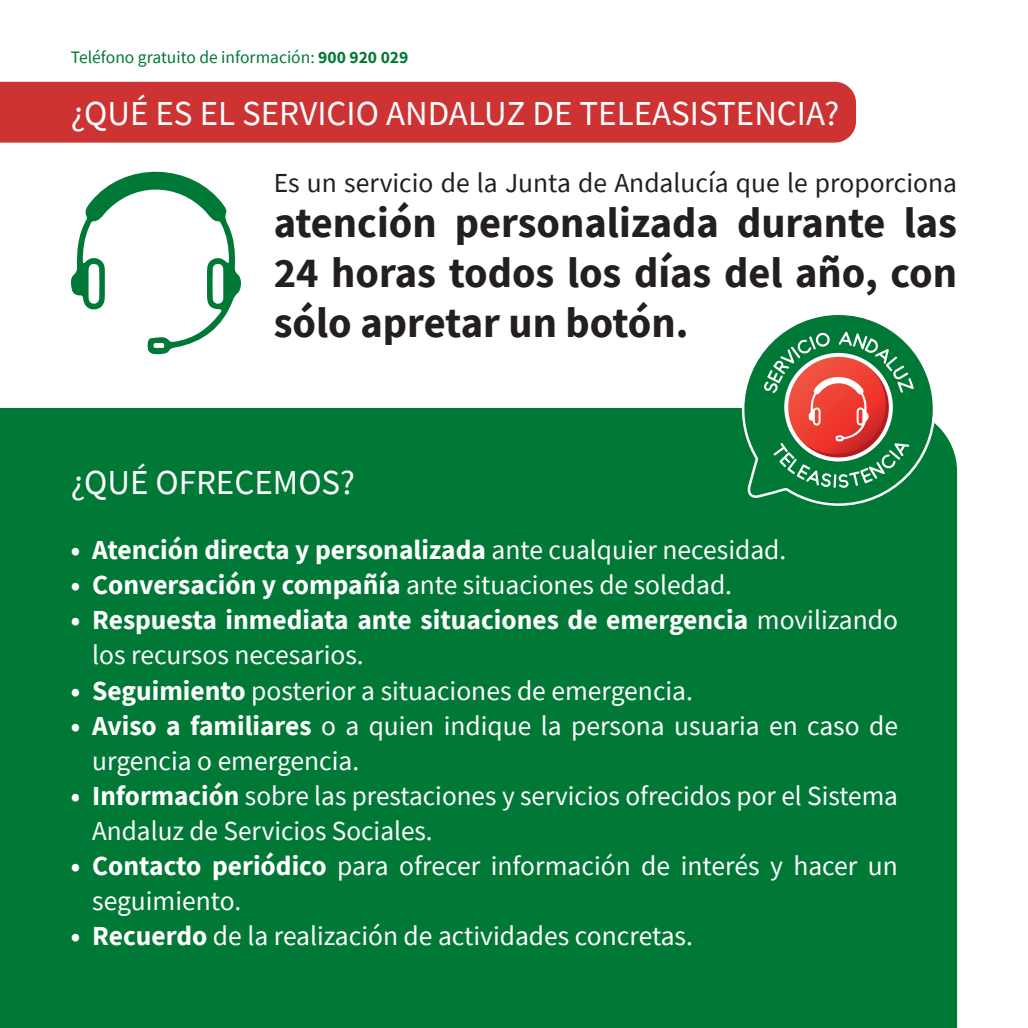
<style>
.page{position:relative;width:1028px;height:1028px;background:#fff}
.page>*{position:absolute;margin:0;border:0;box-sizing:border-box;transform-origin:0 0}
.t1{font:700 42.5px/50px "Source Sans Pro";color:#231f20;text-align:justify}
.t2{font:35px "Source Sans Pro";color:#fff}
.t3{font:27.5px/35px "Source Sans Pro";color:#fff}
.t4{font:700 27.5px/35px "Source Sans Pro";color:#fff}
.t5{font:27.5px "Source Sans Pro";color:#231f20}
.t6{font:17.5px "Source Sans Pro";color:#007836}
.s1{font-weight:700}
.s2{font-weight:400}
</style>
<div class="page">
<div style="left:0;top:408px;width:957px;height:620px;background:#007836"></div>
<div style="left:0;top:82px;width:856px;height:61px;background:#cd3333"></div>
<svg style="left:70px;top:171px;width:171px;height:184px"></svg>
<svg style="left:728px;top:315px;width:209px;height:249px"></svg>
<p class="t6" style="left:71px;top:46px;width:339px">Teléfono gratuito de información: <span class="s1">900 920 029</span></p>
<p class="t2" style="left:71px;top:91px;width:769px">¿QUÉ ES EL SERVICIO ANDALUZ DE TELEASISTENCIA?</p>
<p class="t5" style="left:274px;top:166px;width:685px">Es un servicio de la Junta de Andalucía que le proporciona</p>
<p class="t1" style="left:274px;top:198px;width:685px">atención personalizada durante las 24 horas todos los días del año, con sólo apretar un botón.</p>
<p class="t2" style="left:71px;top:460px;width:286px">¿QUÉ OFRECEMOS?</p>
<p class="t4" style="left:71px;top:532px;width:717px">• Atención directa y personalizada <span class="s2">ante cualquier necesidad.</span></p>
<p class="t3" style="left:71px;top:567px;width:662px"><span class="s1">• Conversación y compañía</span> ante situaciones de soledad.</p>
<p class="t4" style="left:92px;top:602px;width:807px;text-indent:-21px">• Respuesta inmediata ante situaciones de emergencia <span class="s2">movilizando los recursos necesarios.</span></p>
<p class="t3" style="left:71px;top:672px;width:623px"><span class="s1">• Seguimiento</span> posterior a situaciones de emergencia.</p>
<p class="t3" style="left:92px;top:707px;width:807px;text-indent:-21px"><span class="s1">• Aviso a familiares</span> o a quien indique la persona usuaria en caso de urgencia o emergencia.</p>
<p class="t3" style="left:92px;top:777px;width:807px;text-indent:-21px"><span class="s1">• Información</span> sobre las prestaciones y servicios ofrecidos por el Sistema<br>Andaluz de Servicios Sociales.</p>
<p class="t3" style="left:92px;top:847px;width:807px;text-indent:-21px"><span class="s1">• Contacto periódico</span> para ofrecer información de interés y hacer un seguimiento.</p>
<p class="t3" style="left:71px;top:917px;width:623px"><span class="s1">• Recuerdo</span> de la realización de actividades concretas.</p>
</div>
